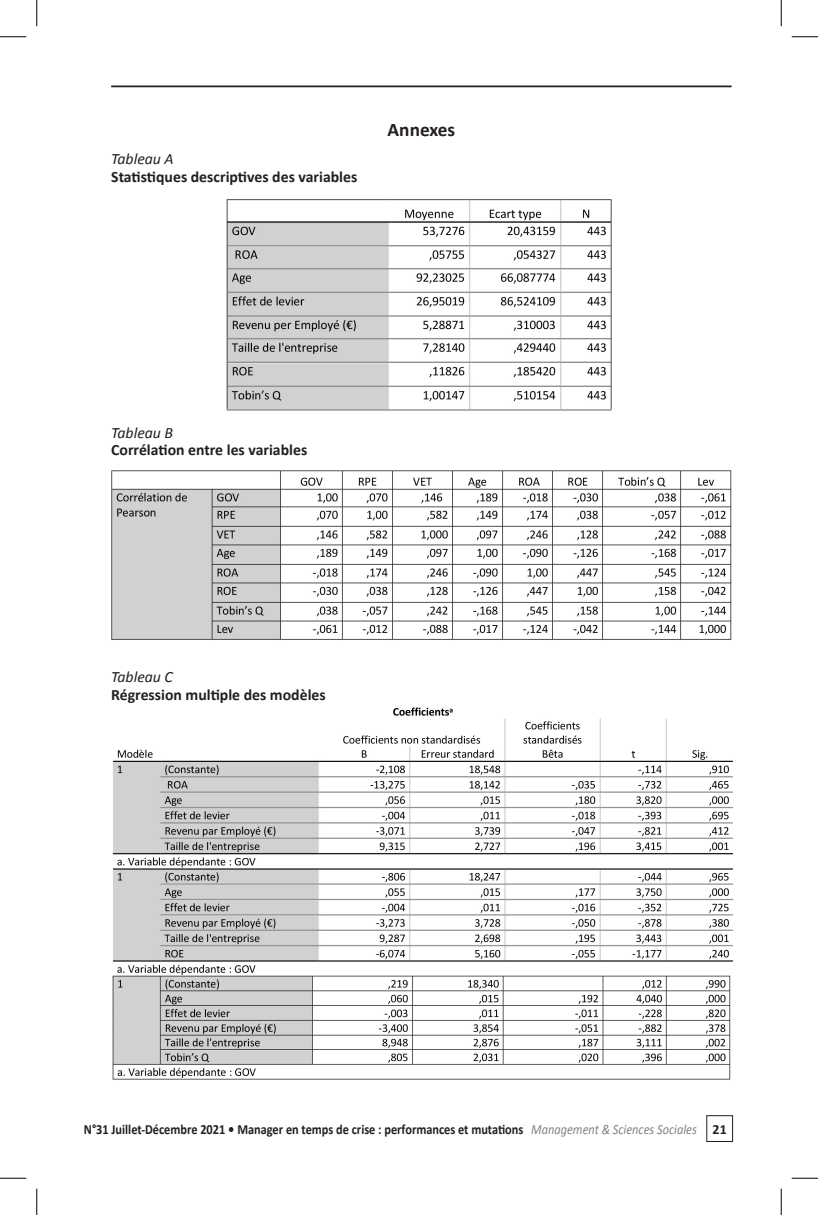
<style>
.page{position:relative;width:818px;height:1215px;background:#fff}
.page>*{position:absolute;margin:0;border:0;box-sizing:border-box;transform-origin:0 0}
.t1{font:700 19.25px "Calibri";color:#231f20}
.texte_courant{font:700 15.75px "Calibri";color:#231f20}
.texte_courant-2{font:italic 15.75px "Calibri";color:#231f20}
.t2{font:700 14px "Calibri";color:#231f20;scale:.88 1}
.s1{font-weight:400;font-style:italic;color:#808285}
</style>
<div class="page">
<hr style="left:111px;top:85px;width:620px;height:2px;background:#231f20">
<div style="left:706px;top:1115px;width:27px;height:26px;border:1px solid #231f20"></div>
<img style="left:226px;top:199px;width:386px;height:212px">
<img style="left:111px;top:470px;width:621px;height:170px">
<img style="left:112px;top:707px;width:621px;height:373px">
<svg style="left:0;top:36px;width:26px;height:1px"></svg>
<svg style="left:791px;top:36px;width:27px;height:1px"></svg>
<svg style="left:0;top:1177px;width:26px;height:1px"></svg>
<svg style="left:791px;top:1177px;width:27px;height:1px"></svg>
<svg style="left:36px;top:0;width:1px;height:26px"></svg>
<svg style="left:36px;top:1188px;width:1px;height:26px"></svg>
<svg style="left:781px;top:0;width:1px;height:26px"></svg>
<svg style="left:781px;top:1188px;width:1px;height:26px"></svg>
<p class="texte_courant-2" style="left:111px;top:148px;width:64px">Tableau A</p>
<p class="texte_courant" style="left:111px;top:167px;width:248px">Statistiques descriptives des variables</p>
<p class="t1" style="left:387px;top:117px;width:69px">Annexes</p>
<p class="texte_courant-2" style="left:111px;top:421px;width:63px">Tableau B</p>
<p class="texte_courant" style="left:111px;top:440px;width:197px">Corrélation entre les variables</p>
<p class="texte_courant-2" style="left:111px;top:666px;width:63px">Tableau C</p>
<p class="texte_courant" style="left:111px;top:684px;width:216px">Régression multiple des modèles</p>
<p class="t2" style="left:84px;top:1120px;width:732px">N°31 Juillet-Décembre 2021 • Manager en temps de crise : performances et mutations <span class="s1">Management &amp; Sciences Sociales</span> 21</p>
</div>
